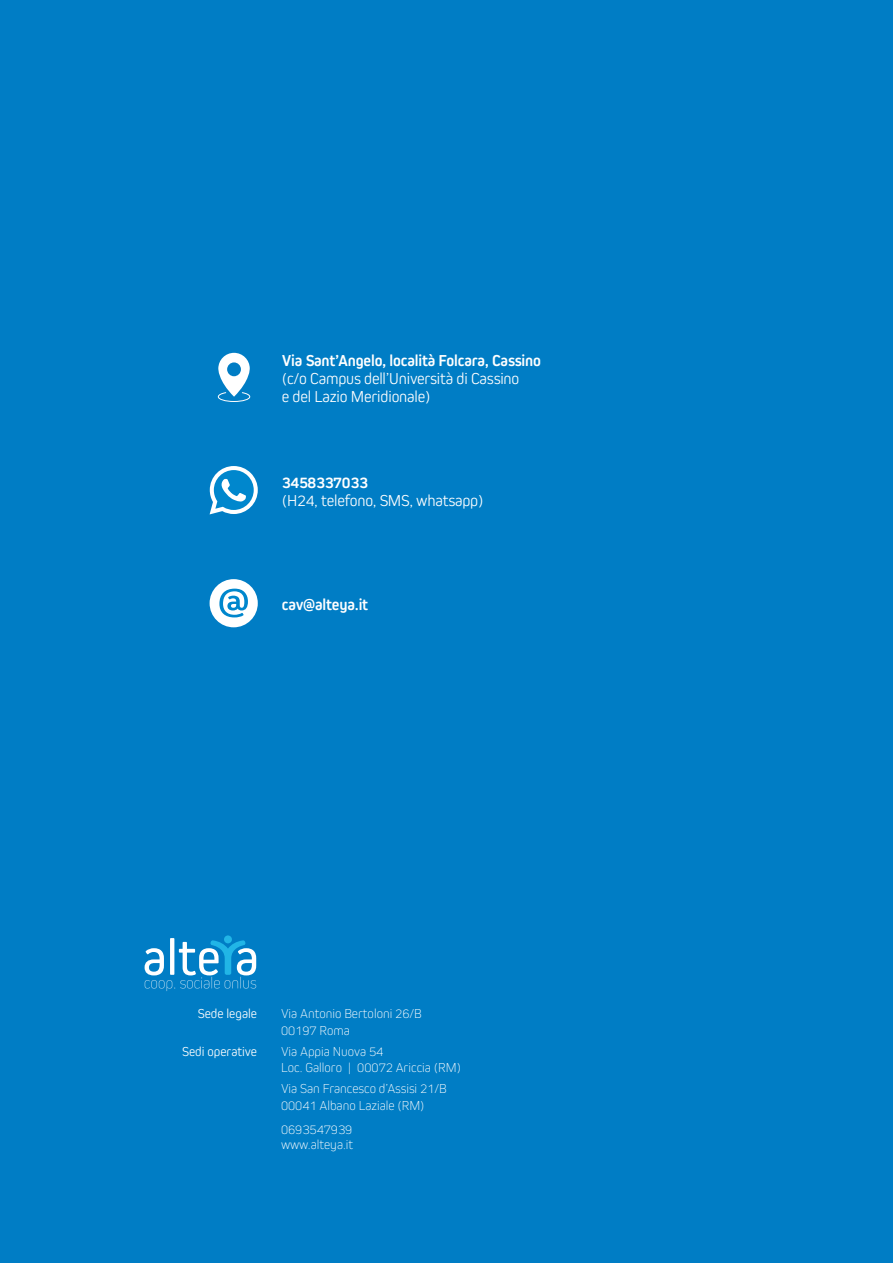
<style>
.page{position:relative;width:893px;height:1263px;background:#007dc5}
.page>*{position:absolute;margin:0;border:0;box-sizing:border-box;transform-origin:0 0}
.t1{font:300 16.5px/18px "Kiro";letter-spacing:-.01em;color:#fff}
.t2{font:700 16.5px "Kiro";letter-spacing:-.01em;color:#fff}
.t3{font:200 13.5px/16.5px "Kiro";color:#fff}
.t4{font:300 13.5px "Kiro";color:#fff}
</style>
<div class="page">
<div style="left:224px;top:935px;width:8px;height:8px;background:#21b5e6;border-radius:50%"></div>
<svg style="left:145px;top:940px;width:111px;height:51px"></svg>
<svg style="left:217px;top:353px;width:34px;height:49px"></svg>
<svg style="left:210px;top:466px;width:48px;height:48px"></svg>
<div style="left:210px;top:579px;width:48px;height:48px;background:#fff;border-radius:50%"></div>
<svg style="left:219px;top:589px;width:29px;height:28px"></svg>
<p class="t2" style="left:282px;top:351px;width:260px">Via Sant’Angelo, località Folcara, Cassino</p>
<p class="t1" style="left:282px;top:369px;width:239px">(c/o Campus dell’Università di Cassino e del Lazio Meridionale)</p>
<p class="t2" style="left:282px;top:473px;width:87px">3458337033</p>
<p class="t1" style="left:282px;top:491px;width:203px">(H24, telefono, SMS, whatsapp)</p>
<p class="t2" style="left:282px;top:595px;width:88px">cav@alteya.it</p>
<p class="t4" style="left:198px;top:1006px;width:61px">Sede legale</p>
<p class="t3" style="left:281px;top:1005px;width:142px">Via Antonio Bertoloni 26/B<br>00197 Roma</p>
<p class="t4" style="left:182px;top:1043px;width:76px">Sedi operative</p>
<p class="t3" style="left:281px;top:1042px;width:181px">Via Appia Nuova 54<br>Loc. Galloro | 00072 Ariccia (RM)</p>
<p class="t3" style="left:281px;top:1080px;width:167px">Via San Francesco d’Assisi 21/B<br>00041 Albano Laziale (RM)</p>
<p class="t3" style="left:281px;top:1121px;width:74px;line-height:15px">0693547939 www.alteya.it</p>
</div>
